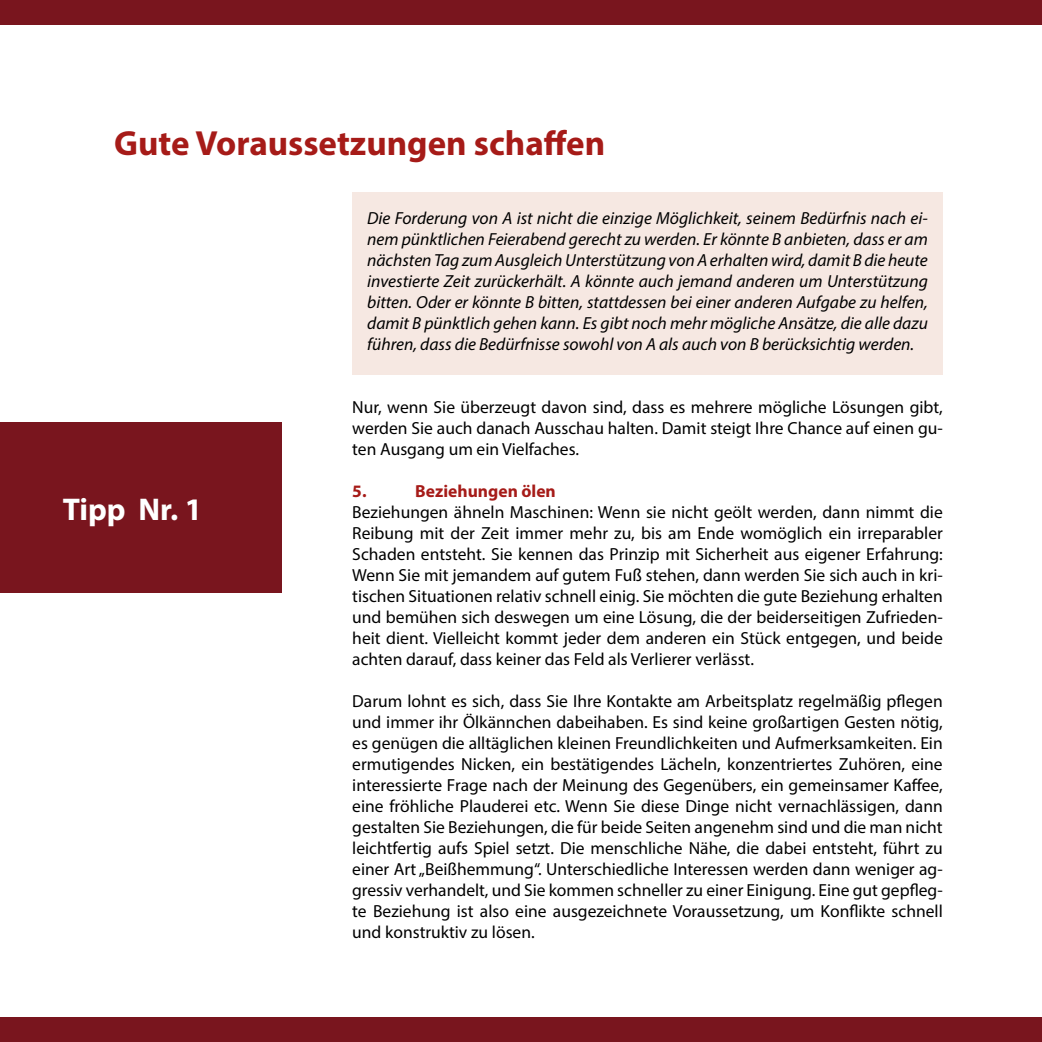
<style>
.page{position:relative;width:1042px;height:1042px;background:#fff}
.page>*{position:absolute;margin:0;border:0;box-sizing:border-box;transform-origin:0 0}
.t1{font:700 35px "Myriad Pro";color:#a61b18}
.t2{font:700 31.5px "Myriad Pro";color:#fff}
.t3{font:17.5px/21px "Myriad Pro";color:#000;text-align:justify}
.t4{font:italic 17.5px/21px "Myriad Pro";color:#000;text-align:justify}
.t5{font:700 17.5px "Myriad Pro";color:#a61b18}
</style>
<div class="page">
<div style="left:352px;top:192px;width:591px;height:183px;background:#f6e8e2"></div>
<div style="left:0;top:422px;width:281px;height:171px;background:#79151e"></div>
<div style="left:0;top:1017px;width:1042px;height:25px;background:#79151e"></div>
<div style="left:0;top:0;width:1042px;height:25px;background:#79151e"></div>
<h1 class="t1" style="left:114px;top:121px;width:493px">Gute Voraussetzungen schaffen</h1>
<h2 class="t2" style="left:63px;top:488px;width:141px">Tipp Nr. 1</h2>
<p class="t4" style="left:367px;top:207px;width:562px">Die Forderung von A ist nicht die einzige Möglichkeit, seinem Bedürfnis nach ei&shy;nem pünktlichen Feierabend gerecht zu werden. Er könnte B anbieten, dass er am nächsten Tag zum Ausgleich Unterstützung von A erhalten wird, damit B die heute investierte Zeit zurückerhält. A könnte auch jemand anderen um Unterstützung bitten. Oder er könnte B bitten, stattdessen bei einer anderen Aufgabe zu helfen, damit B pünktlich gehen kann. Es gibt noch mehr mögliche Ansätze, die alle dazu führen, dass die Bedürfnisse sowohl von A als auch von B berücksichtig werden.</p>
<p class="t3" style="left:352px;top:396px;width:592px">Nur, wenn Sie überzeugt davon sind, dass es mehrere mögliche Lösungen gibt, werden Sie auch danach Ausschau halten. Damit steigt Ihre Chance auf einen gu&shy;ten Ausgang um ein Vielfaches.</p>
<p class="t5" style="left:352px;top:480px;width:16px">5.</p>
<p class="t5" style="left:415px;top:480px;width:142px">Beziehungen ölen</p>
<p class="t3" style="left:352px;top:501px;width:592px">Beziehungen ähneln Maschinen: Wenn sie nicht geölt werden, dann nimmt die Reibung mit der Zeit immer mehr zu, bis am Ende womöglich ein irreparabler Schaden entsteht. Sie kennen das Prinzip mit Sicherheit aus eigener Erfahrung:<br>Wenn Sie mit jemandem auf gutem Fuß stehen, dann werden Sie sich auch in kri&shy;tischen Situationen relativ schnell einig. Sie möchten die gute Beziehung erhalten und bemühen sich deswegen um eine Lösung, die der beiderseitigen Zufrieden&shy;heit dient. Vielleicht kommt jeder dem anderen ein Stück entgegen, und beide achten darauf, dass keiner das Feld als Verlierer verlässt.</p>
<p class="t3" style="left:352px;top:690px;width:592px">Darum lohnt es sich, dass Sie Ihre Kontakte am Arbeitsplatz regelmäßig pflegen und immer ihr Ölkännchen dabeihaben. Es sind keine großartigen Gesten nötig, es genügen die alltäglichen kleinen Freundlichkeiten und Aufmerksamkeiten. Ein ermutigendes Nicken, ein bestätigendes Lächeln, konzentriertes Zuhören, eine interessierte Frage nach der Meinung des Gegenübers, ein gemeinsamer Kaffee, eine fröhliche Plauderei etc. Wenn Sie diese Dinge nicht vernachlässigen, dann gestalten Sie Beziehungen, die für beide Seiten angenehm sind und die man nicht leichtfertig aufs Spiel setzt. Die menschliche Nähe, die dabei entsteht, führt zu einer Art „Beißhemmung“. Unterschiedliche Interessen werden dann weniger ag&shy;gressiv verhandelt, und Sie kommen schneller zu einer Einigung. Eine gut gepfleg&shy;te Beziehung ist also eine ausgezeichnete Voraussetzung, um Konflikte schnell und konstruktiv zu lösen.</p>
</div>
